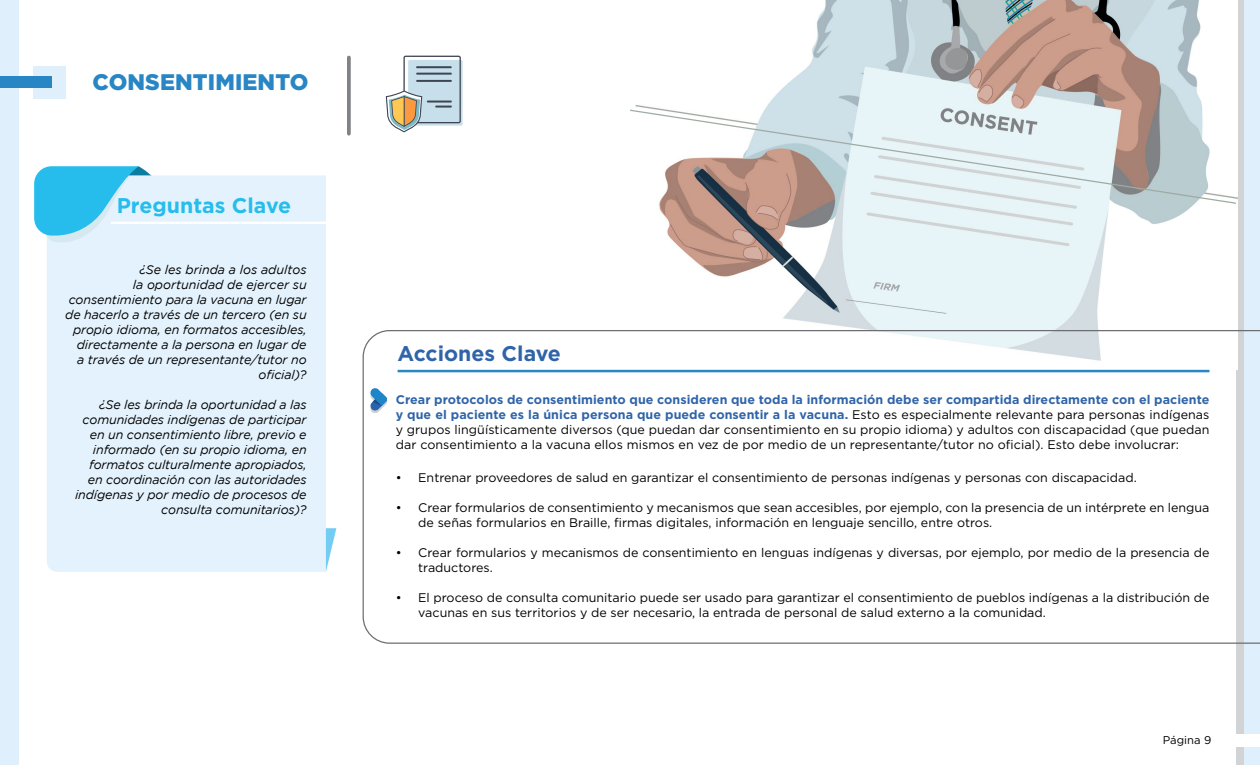
<style>
.page{position:relative;width:1260px;height:765px;background:#fff}
.page>*{position:absolute;margin:0;border:0;box-sizing:border-box;transform-origin:0 0}
.H3{font:900 22.5px "Gotham Pro";letter-spacing:.005em;color:#2986c4}
.t1{font:700 21.25px "Gotham Pro";color:#26bded}
.t2{font:700 21.25px "Gotham Pro";color:#3064a9}
.t3{font:12.5px/15px "Gotham Pro";color:#000}
.t4{font:italic 12.5px/15px "Gotham";letter-spacing:-.01em;color:#000;text-align:right}
.t5{font:11.25px "Gotham Pro";color:#000}
.s1{font-weight:700;color:#3064a9}
</style>
<div class="page">
<div style="left:1237px;top:0;width:23px;height:765px;background:#dfeffb"></div>
<div style="left:0;top:0;width:19px;height:765px;background:#dfeffb"></div>
<div style="left:1237px;top:0;width:7px;height:765px;background:#d1d3d4"></div>
<div style="left:1161px;top:735px;width:99px;height:12px;background:#fff"></div>
<img style="left:635px;top:0;width:567px;height:329px">
<svg style="left:630px;top:109px;width:607px;height:96px"></svg>
<svg style="left:362px;top:329px;width:898px;height:315px"></svg>
<svg style="left:326px;top:528px;width:10px;height:43px"></svg>
<div style="left:47px;top:175px;width:279px;height:397px;background:#e3f2fc"></div>
<svg style="left:34px;top:166px;width:128px;height:76px;background:#7ed5f2"></svg>
<hr style="left:111px;top:222px;width:219px;height:2px;background:#fff">
<hr style="left:398px;top:370px;width:811px;height:2px;background:#2986c4">
<div style="left:33px;top:66px;width:32px;height:33px;background:#dfeffb"></div>
<div style="left:0;top:76px;width:52px;height:12px;background:#2986c4"></div>
<svg style="left:347px;top:58px;width:4px;height:76px"></svg>
<div style="left:408px;top:60px;width:55px;height:66px;background:#c7deeb;border-radius:2px"></div>
<svg style="left:386px;top:56px;width:75px;height:76px"></svg>
<svg style="left:370px;top:388px;width:17px;height:25px"></svg>
<p class="H3" style="left:93px;top:69px;width:217px">CONSENTIMIENTO</p>
<h2 class="t1" style="left:117px;top:193px;width:176px">Preguntas Clave</h2>
<p class="t4" style="left:65px;top:262px;width:243px">¿Se les brinda a los adultos<br>la oportunidad de ejercer su consentimiento para la vacuna en lugar de hacerlo a través de un tercero (en su propio idioma, en formatos accesibles, directamente a la persona en lugar de<br>a través de un representante/tutor no oficial)?</p>
<p class="t4" style="left:75px;top:397px;width:233px">¿Se les brinda la oportunidad a las comunidades indígenas de participar en un consentimiento libre, previo e informado (en su propio idioma, en formatos culturalmente apropiados, en coordinación con las autoridades indígenas y por medio de procesos de consulta comunitarios)?</p>
<h2 class="t2" style="left:398px;top:341px;width:165px">Acciones Clave</h2>
<p class="t3" style="left:396px;top:392px;width:815px;text-align:justify"><span class="s1">Crear protocolos de consentimiento que consideren que toda la información debe ser compartida directamente con el paciente y que el paciente es la única persona que puede consentir a la vacuna.</span> Esto es especialmente relevante para personas indígenas y grupos lingüísticamente diversos (que puedan dar consentimiento en su propio idioma) y adultos con discapacidad (que puedan dar consentimiento a la vacuna ellos mismos en vez de por medio de un representante/tutor no oficial). Esto debe involucrar:</p>
<p class="t3" style="left:396px;top:470px;width:743px">• Entrenar proveedores de salud en garantizar el consentimiento de personas indígenas y personas con discapacidad.</p>
<p class="t3" style="left:418px;top:500px;width:793px;text-indent:-22px">• Crear formularios de consentimiento y mecanismos que sean accesibles, por ejemplo, con la presencia de un intérprete en lengua de señas formularios en Braille, firmas digitales, información en lenguaje sencillo, entre otros.</p>
<p class="t3" style="left:418px;top:545px;width:793px;text-indent:-22px">• Crear formularios y mecanismos de consentimiento en lenguas indígenas y diversas, por ejemplo, por medio de la presencia de traductores.</p>
<p class="t3" style="left:418px;top:590px;width:793px;text-indent:-22px">• El proceso de consulta comunitario puede ser usado para garantizar el consentimiento de pueblos indígenas a la distribución de vacunas en sus territorios y de ser necesario, la entrada de personal de salud externo a la comunidad.</p>
<p class="t5" style="left:1163px;top:734px;width:50px">Página 9</p>
</div>
